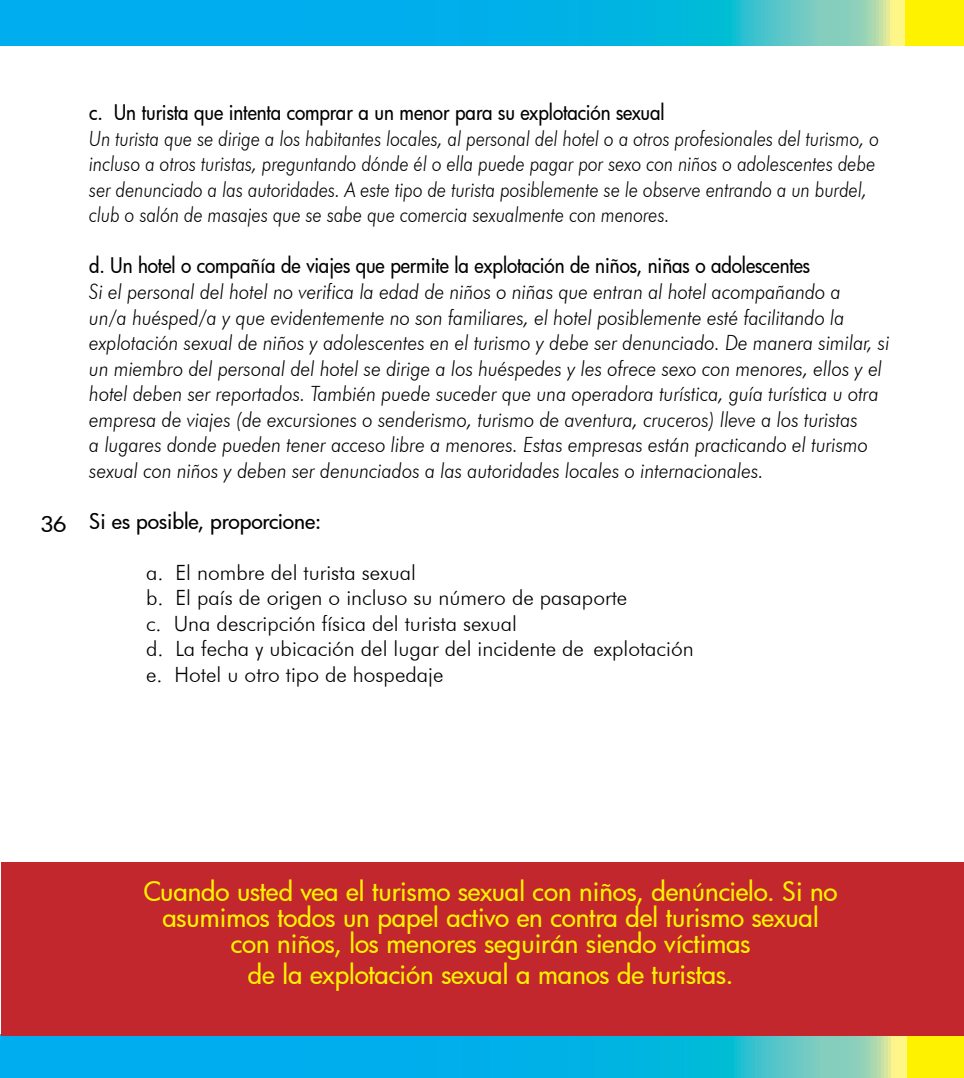
<style>
.page{position:relative;width:964px;height:1078px;background:#fff}
.page>*{position:absolute;margin:0;border:0;box-sizing:border-box;transform-origin:0 0}
.t1{font:500 26px/26px "Futura";letter-spacing:-.005em;color:#fff200;text-align:center}
.t2{font:italic 300 21px/25.6px "Futura BT";color:#000;scale:.9 1}
.t3{font:italic 300 21px/25.6px "Futura BT";color:#000;scale:.85 1}
.t4{font:300 21px/25.6px "Futura BT";color:#000}
.t5{font:500 21px "Futura";letter-spacing:-.005em;color:#000;scale:.9 1}
.t6{font:500 21px "Futura";letter-spacing:-.005em;color:#000}
.t7{font:500 21px "Futura";letter-spacing:-.005em;color:#000;scale:1.1 1}
</style>
<div class="page">
<svg style="left:0;top:0;width:906px;height:45px;background:#18b6e0"></svg>
<div style="left:906px;top:0;width:58px;height:45px;background:#fff200"></div>
<svg style="left:0;top:1034px;width:907px;height:43px;background:#1cb2dc"></svg>
<div style="left:907px;top:1033px;width:57px;height:44px;background:#fff200"></div>
<div style="left:1px;top:862px;width:963px;height:173px;background:#c1272d"></div>
<p class="t7" style="left:40px;top:509px;width:25px">36</p>
<p class="t5" style="left:89px;top:98px;width:641px">c. Un turista que intenta comprar a un menor para su explotación sexual</p>
<p class="t3" style="left:89px;top:125px;width:931px">Un turista que se dirige a los habitantes locales, al personal del hotel o a otros profesionales del turismo, o incluso a otros turistas, preguntando dónde él o ella puede pagar por sexo con niños o adolescentes debe ser denunciado a las autoridades. A este tipo de turista posiblemente se le observe entrando a un burdel, club o salón de masajes que se sabe que comercia sexualmente con menores.</p>
<p class="t5" style="left:89px;top:251px;width:802px">d. Un hotel o compañía de viajes que permite la explotación de niños, niñas o adolescentes</p>
<p class="t2" style="left:89px;top:278px;width:891px">Si el personal del hotel no verifica la edad de niños o niñas que entran al hotel acompañando a<br>un/a huésped/a y que evidentemente no son familiares, el hotel posiblemente esté facilitando la explotación sexual de niños y adolescentes en el turismo y debe ser denunciado. De manera similar, si un miembro del personal del hotel se dirige a los huéspedes y les ofrece sexo con menores, ellos y el hotel deben ser reportados. También puede suceder que una operadora turística, guía turística u otra empresa de viajes (de excursiones o senderismo, turismo de aventura, cruceros) lleve a los turistas<br>a lugares donde pueden tener acceso libre a menores. Estas empresas están practicando el turismo sexual con niños y deben ser denunciados a las autoridades locales o internacionales.</p>
<p class="t6" style="left:89px;top:506px;width:233px">Si es posible, proporcione:</p>
<p class="t4" style="left:146px;top:559px;width:549px">a. El nombre del turista sexual<br>b. El país de origen o incluso su número de pasaporte<br>c. Una descripción física del turista sexual<br>d. La fecha y ubicación del lugar del incidente de explotación e. Hotel u otro tipo de hospedaje</p>
<p class="t1" style="left:144px;top:877px;width:695px">Cuando usted vea el turismo sexual con niños, denúncielo. Si no asumimos todos un papel activo en contra del turismo sexual con niños, los menores seguirán siendo víctimas</p>
<p class="t1" style="left:248px;top:960px;width:487px">de la explotación sexual a manos de turistas.</p>
</div>
